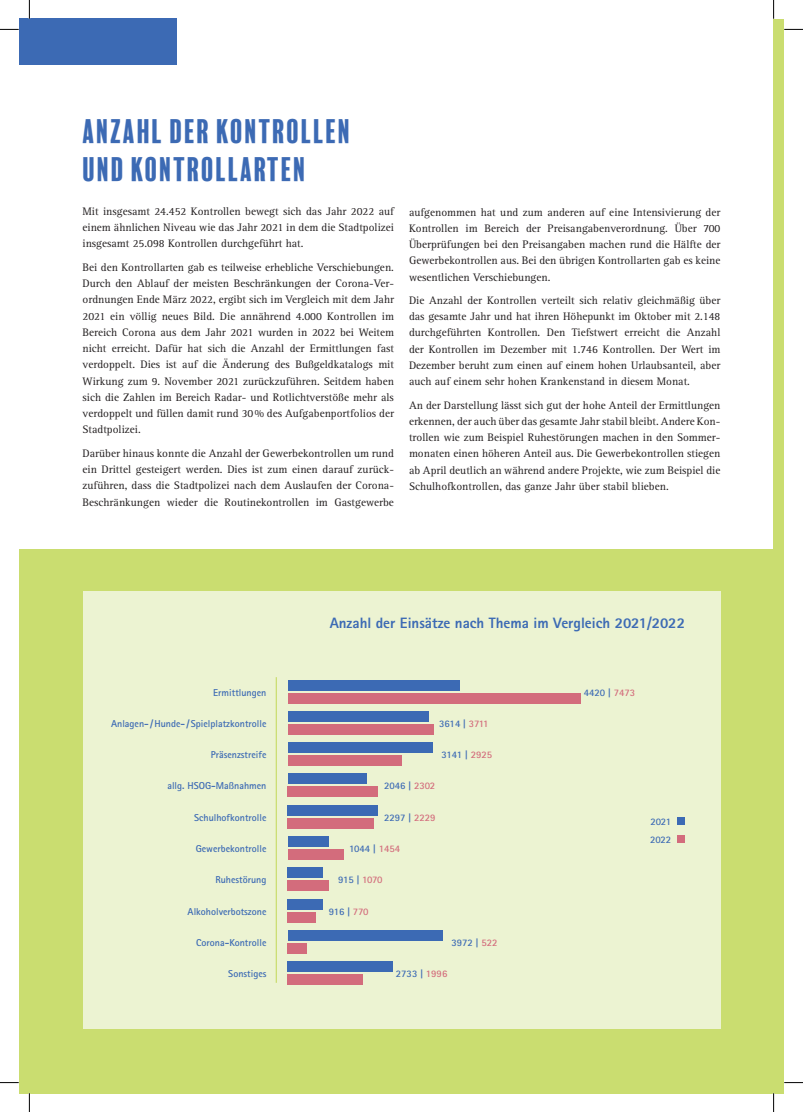
<style>
.page{position:relative;width:803px;height:1112px;background:#fff}
.page>*{position:absolute;margin:0;border:0;box-sizing:border-box;transform-origin:0 0}
.Headline{font:31.25px/37.5px "Balboa Plus Fill";color:#3c6ab4}
.t1{font:800 15px "Rotis Sans Serif";color:#3c6ab4}
.Fließtext{font:11.25px/16.2px "Rotis Serif";color:#231f20;text-align:justify}
.Headline-2{font:700 10px "Rotis Sans Serif";color:#3c6ab4}
.Headline-3{font:700 10px "Rotis Sans Serif";letter-spacing:-.02em;color:#3c6ab4}
.s1{color:#d36c7c}
</style>
<div class="page">
<div style="left:773px;top:19px;width:11px;height:1073px;background:#cadd70"></div>
<div style="left:19px;top:19px;width:157px;height:46px;background:#3c6ab4"></div>
<div style="left:19px;top:548px;width:754px;height:544px;background:#cadd70"></div>
<div style="left:83px;top:591px;width:637px;height:438px;background:#ecf3d2"></div>
<div style="left:288px;top:680px;width:171px;height:10px;background:#3c6ab4"></div>
<div style="left:288px;top:693px;width:293px;height:10px;background:#d36c7c"></div>
<div style="left:288px;top:711px;width:140px;height:10px;background:#3c6ab4"></div>
<div style="left:288px;top:724px;width:145px;height:10px;background:#d36c7c"></div>
<div style="left:288px;top:742px;width:145px;height:10px;background:#3c6ab4"></div>
<div style="left:288px;top:755px;width:113px;height:10px;background:#d36c7c"></div>
<div style="left:288px;top:773px;width:79px;height:10px;background:#3c6ab4"></div>
<div style="left:288px;top:786px;width:90px;height:10px;background:#d36c7c"></div>
<div style="left:288px;top:805px;width:90px;height:10px;background:#3c6ab4"></div>
<div style="left:288px;top:818px;width:86px;height:10px;background:#d36c7c"></div>
<div style="left:288px;top:836px;width:40px;height:10px;background:#3c6ab4"></div>
<div style="left:288px;top:849px;width:55px;height:10px;background:#d36c7c"></div>
<div style="left:288px;top:867px;width:35px;height:10px;background:#3c6ab4"></div>
<div style="left:288px;top:880px;width:41px;height:10px;background:#d36c7c"></div>
<div style="left:288px;top:898px;width:35px;height:10px;background:#3c6ab4"></div>
<div style="left:288px;top:911px;width:28px;height:10px;background:#d36c7c"></div>
<div style="left:288px;top:930px;width:154px;height:10px;background:#3c6ab4"></div>
<div style="left:288px;top:943px;width:19px;height:10px;background:#d36c7c"></div>
<div style="left:288px;top:961px;width:105px;height:10px;background:#3c6ab4"></div>
<div style="left:288px;top:974px;width:75px;height:10px;background:#d36c7c"></div>
<hr style="left:276px;top:677px;width:1px;height:305px;background:#cadd70">
<div style="left:677px;top:817px;width:8px;height:8px;background:#3c6ab4"></div>
<div style="left:677px;top:834px;width:8px;height:8px;background:#d36c7c"></div>
<svg style="left:0;top:29px;width:19px;height:1px"></svg>
<svg style="left:784px;top:29px;width:19px;height:1px"></svg>
<svg style="left:0;top:1082px;width:19px;height:1px"></svg>
<svg style="left:784px;top:1082px;width:19px;height:1px"></svg>
<svg style="left:29px;top:0;width:1px;height:19px"></svg>
<svg style="left:29px;top:1092px;width:1px;height:19px"></svg>
<svg style="left:773px;top:0;width:1px;height:19px"></svg>
<svg style="left:773px;top:1092px;width:1px;height:19px"></svg>
<p class="Headline" style="left:83px;top:113px;width:271px">ANZAHL DER KONTROLLEN<br>UND KONTROLLARTEN</p>
<p class="Fließtext" style="left:83px;top:203px;width:313px">Mit insgesamt 24.452 Kontrollen bewegt sich das Jahr 2022 auf einem ähnlichen Niveau wie das Jahr 2021 in dem die Stadtpolizei insgesamt 25.098 Kontrollen durchgeführt hat.</p>
<p class="Fließtext" style="left:83px;top:259px;width:313px">Bei den Kontrollarten gab es teilweise erhebliche Verschiebungen.<br>Durch den Ablauf der meisten Beschränkungen der Corona-Ver&shy;ordnungen Ende März 2022, ergibt sich im Vergleich mit dem Jahr 2021 ein völlig neues Bild. Die annährend 4.000 Kontrollen im Bereich Corona aus dem Jahr 2021 wurden in 2022 bei Weitem nicht erreicht. Dafür hat sich die Anzahl der Ermittlungen fast verdoppelt. Dies ist auf die Änderung des Bußgeldkatalogs mit Wirkung zum 9. November 2021 zurückzuführen. Seitdem haben sich die Zahlen im Bereich Radar- und Rotlichtverstöße mehr als verdoppelt und füllen damit rund 30% des Aufgabenportfolios der Stadtpolizei.</p>
<p class="Fließtext" style="left:83px;top:445px;width:313px">Darüber hinaus konnte die Anzahl der Gewerbekontrollen um rund ein Drittel gesteigert werden. Dies ist zum einen darauf zurück&shy;zuführen, dass die Stadtpolizei nach dem Auslaufen der Corona-Beschränkungen wieder die Routinekontrollen im Gastgewerbe</p>
<p class="Fließtext" style="left:409px;top:204px;width:313px">aufgenommen hat und zum anderen auf eine Intensivierung der Kontrollen im Bereich der Preisangabenverordnung. Über 700<br>Überprüfungen bei den Preisangaben machen rund die Hälfte der Gewerbekontrollen aus. Bei den übrigen Kontrollarten gab es keine wesentlichen Verschiebungen.</p>
<p class="Fließtext" style="left:409px;top:292px;width:313px">Die Anzahl der Kontrollen verteilt sich relativ gleichmäßig über das gesamte Jahr und hat ihren Höhepunkt im Oktober mit 2.148 durchgeführten Kontrollen. Den Tiefstwert erreicht die Anzahl der Kontrollen im Dezember mit 1.746 Kontrollen. Der Wert im Dezember beruht zum einen auf einem hohen Urlaubsanteil, aber auch auf einem sehr hohen Krankenstand in diesem Monat.</p>
<p class="Fließtext" style="left:409px;top:397px;width:313px">An der Darstellung lässt sich gut der hohe Anteil der Ermittlungen erkennen, der auch über das gesamte Jahr stabil bleibt. Andere Kon&shy;trollen wie zum Beispiel Ruhestörungen machen in den Sommer&shy;monaten einen höheren Anteil aus. Die Gewerbekontrollen stiegen ab April deutlich an während andere Projekte, wie zum Beispiel die Schulhofkontrollen, das ganze Jahr über stabil blieben.</p>
<p class="t1" style="left:330px;top:613px;width:357px">Anzahl der Einsätze nach Thema im Vergleich 2021/2022</p>
<p class="Headline-2" style="left:213px;top:685px;width:55px">Ermittlungen</p>
<p class="Headline-2" style="left:584px;top:685px;width:53px">4420 | <span class="s1">7473</span></p>
<p class="Headline-2" style="left:111px;top:717px;width:157px">Anlagen- /Hunde- / Spielplatzkontrolle</p>
<p class="Headline-3" style="left:439px;top:717px;width:51px">3614 | <span class="s1">3711</span></p>
<p class="Headline-2" style="left:211px;top:748px;width:57px">Präsenzstreife</p>
<p class="Headline-2" style="left:441px;top:748px;width:52px">3141 | <span class="s1">2925</span></p>
<p class="Headline-2" style="left:167px;top:779px;width:101px">allg. HSOG-Maßnahmen</p>
<p class="Headline-2" style="left:384px;top:779px;width:53px">2046 | <span class="s1">2302</span></p>
<p class="Headline-2" style="left:194px;top:810px;width:74px">Schulhofkontrolle</p>
<p class="Headline-2" style="left:384px;top:810px;width:53px">2297 | <span class="s1">2229</span></p>
<p class="Headline-2" style="left:196px;top:842px;width:72px">Gewerbekontrolle</p>
<p class="Headline-2" style="left:349px;top:842px;width:53px">1044 | <span class="s1">1454</span></p>
<p class="Headline-2" style="left:215px;top:873px;width:53px">Ruhestörung</p>
<p class="Headline-2" style="left:338px;top:873px;width:46px">915 | <span class="s1">1070</span></p>
<p class="Headline-2" style="left:188px;top:904px;width:80px">Alkoholverbotszone</p>
<p class="Headline-2" style="left:329px;top:904px;width:41px">916 | <span class="s1">770</span></p>
<p class="Headline-2" style="left:196px;top:935px;width:72px">Corona-Kontrolle</p>
<p class="Headline-2" style="left:451px;top:935px;width:48px">3972 | <span class="s1">522</span></p>
<p class="Headline-2" style="left:228px;top:967px;width:40px">Sonstiges</p>
<p class="Headline-2" style="left:396px;top:967px;width:53px">2733 | <span class="s1">1996</span></p>
<p class="Headline-2" style="left:650px;top:815px;width:22px">2021</p>
<p class="Headline-2" style="left:650px;top:832px;width:23px">2022</p>
</div>
